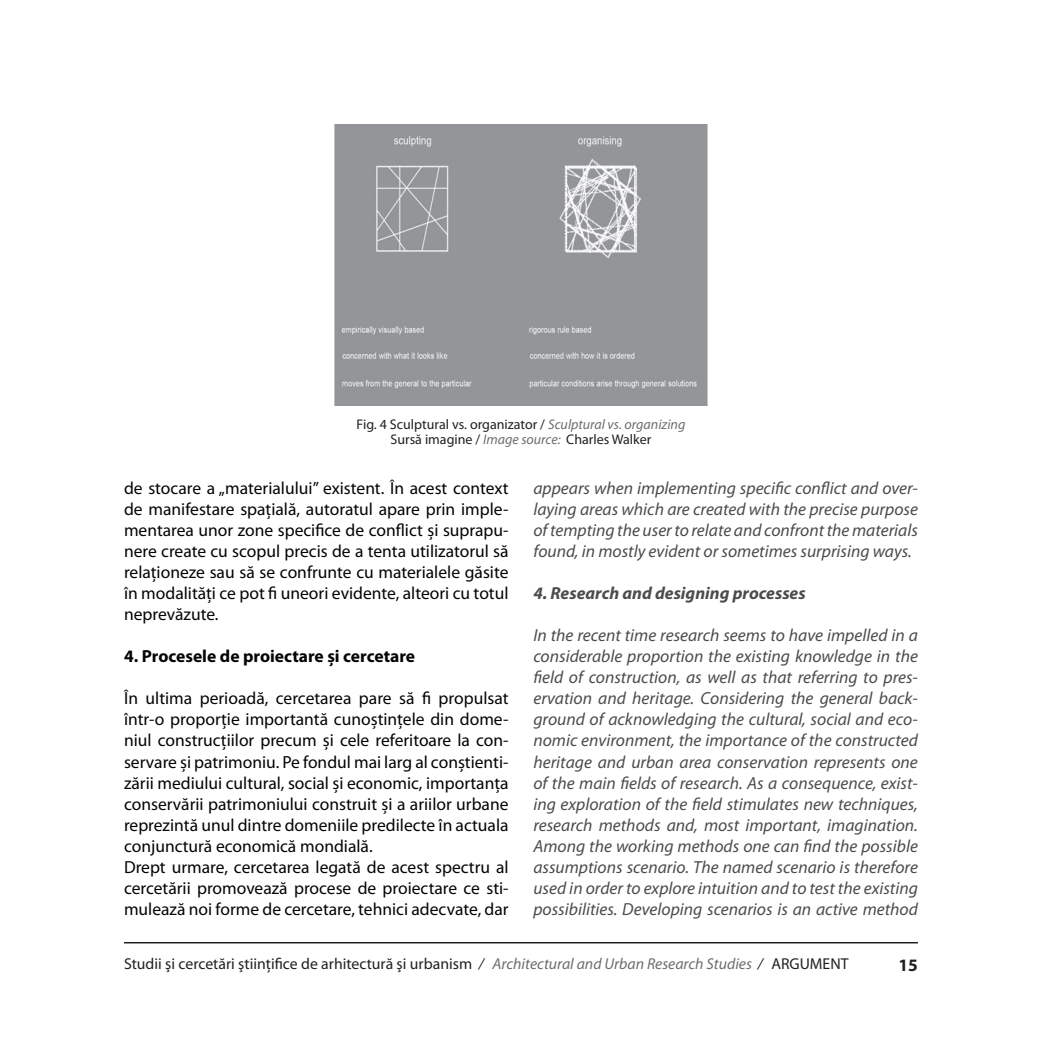
<style>
.page{position:relative;width:1042px;height:1042px;background:#fff}
.page>*{position:absolute;margin:0;border:0;box-sizing:border-box;transform-origin:0 0}
.t1{font:italic 17.5px/21px "Myriad Pro";color:#4c4c4c;text-align:justify}
.t2{font:17.5px/21px "Myriad Pro";color:#040503;text-align:justify}
.t3{font:700 17.5px "Myriad Pro";color:#040503}
.t4{font:italic 700 17.5px "Myriad Pro";color:#4c4c4c}
.t5{font:700 17.5px "Myriad Pro";color:#231f20}
.t6{font:15.75px "Myriad Pro";color:#231f20}
.t7{font:14px/15.8px "Myriad Pro";color:#231f20;text-align:center}
.s1{font-style:italic;color:#6c6d70}
.s2{font-style:italic}
</style>
<div class="page">
<hr style="left:124px;top:942px;width:794px;height:1px;background:#040503">
<img style="left:334px;top:124px;width:374px;height:282px">
<p class="t7" style="left:357px;top:416px;width:330px">Fig. 4 Sculptural vs. organizator / <span class="s1">Sculptural vs. organizing<br></span>Sursă imagine / <span class="s1">Image source:</span> Charles Walker</p>
<p class="t2" style="left:124px;top:478px;width:386px">de stocare a „materialului” existent. În acest context de manifestare spaţială, autoratul apare prin imple&shy;mentarea unor zone specifice de conflict şi suprapu&shy;nere create cu scopul precis de a tenta utilizatorul să relaţioneze sau să se confrunte cu materialele găsite în modalităţi ce pot fi uneori evidente, alteori cu totul neprevăzute.</p>
<p class="t3" style="left:124px;top:645px;width:292px">4. Procesele de proiectare și cercetare</p>
<p class="t2" style="left:124px;top:688px;width:386px;text-align:left">În ultima perioadă, cercetarea pare să fi propulsat într-o proporţie importantă cunoştinţele din dome&shy;niul construcţiilor precum şi cele referitoare la con&shy;servare şi patrimoniu. Pe fondul mai larg al conştienti&shy;zării mediului cultural, social şi economic, importanţa conservării patrimoniului construit şi a ariilor urbane reprezintă unul dintre domeniile predilecte în actuala conjunctură economică mondială.<br>Drept urmare, cercetarea legată de acest spectru al cercetării promovează procese de proiectare ce sti&shy;mulează noi forme de cercetare, tehnici adecvate, dar</p>
<p class="t1" style="left:533px;top:478px;width:386px">appears when implementing specific conflict and over&shy;laying areas which are created with the precise purpose of tempting the user to relate and confront the materials found, in mostly evident or sometimes surprising ways.</p>
<p class="t4" style="left:533px;top:582px;width:274px">4. Research and designing processes</p>
<p class="t1" style="left:533px;top:625px;width:386px">In the recent time research seems to have impelled in a considerable proportion the existing knowledge in the field of construction, as well as that referring to pres&shy;ervation and heritage. Considering the general back&shy;ground of acknowledging the cultural, social and eco&shy;nomic environment, the importance of the constructed heritage and urban area conservation represents one of the main fields of research. As a consequence, exist&shy;ing exploration of the field stimulates new techniques, research methods and, most important, imagination.<br>Among the working methods one can find the possible assumptions scenario. The named scenario is therefore used in order to explore intuition and to test the existing possibilities. Developing scenarios is an active method</p>
<p class="t6" style="left:124px;top:954px;width:726px">Studii şi cercetări ştiinţifice de arhitectură şi urbanism <span class="s2">/</span> <span class="s1">Architectural and Urban Research Studies</span> <span class="s2">/</span> ARGUMENT</p>
<p class="t5" style="left:898px;top:953px;width:21px">15</p>
</div>
